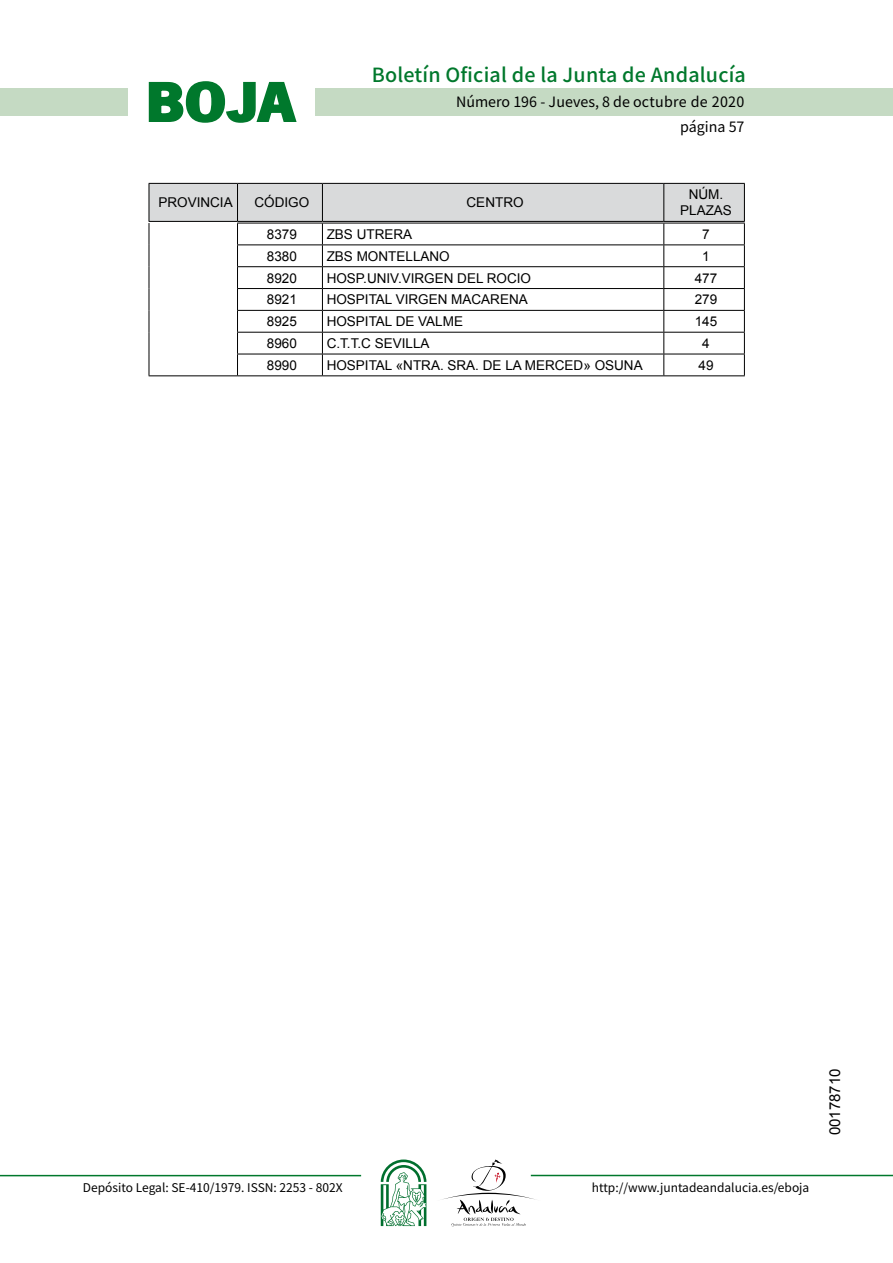
<style>
.page{position:relative;width:893px;height:1263px;background:#fff}
.page>*{position:absolute;margin:0;border:0;box-sizing:border-box;transform-origin:0 0}
.t1{font:700 57.75px "News Got T";color:#00782c;scale:1.14 1}
.t2{font:500 19.5px "Noto Sans HK";letter-spacing:.01em;color:#00782c}
.t3{font:15px "Arial";color:#000}
.t4{font:14.25px/24.5px "Noto Sans HK";color:#000;text-align:right}
.t5{font:13.5px/16.2px "Arial";color:#000;text-align:center}
.t6{font:12px "Noto Sans HK";color:#000}
</style>
<div class="page">
<div style="left:315px;top:88px;width:577px;height:28px;background:#c5dac3"></div>
<div style="left:0;top:88px;width:128px;height:28px;background:#c5dac3"></div>
<hr style="left:0;top:1175px;width:361px;height:1px;background:#00782c">
<hr style="left:531px;top:1175px;width:361px;height:1px;background:#00782c">
<svg style="left:148px;top:81px;width:149px;height:42px"></svg>
<svg style="left:442px;top:1159px;width:100px;height:67px"></svg>
<svg style="left:381px;top:1160px;width:45px;height:66px"></svg>
<hr style="left:237px;top:375px;width:85px;height:1px;background:#000">
<hr style="left:322px;top:375px;width:341px;height:1px;background:#000">
<hr style="left:663px;top:375px;width:81px;height:1px;background:#000">
<hr style="left:149px;top:375px;width:88px;height:1px;background:#000">
<svg style="left:149px;top:183px;width:596px;height:192px"></svg>
<hr style="left:149px;top:183px;width:88px;height:1px;background:#000">
<hr style="left:149px;top:184px;width:1px;height:37px;background:#000">
<hr style="left:237px;top:183px;width:85px;height:1px;background:#000">
<hr style="left:237px;top:184px;width:1px;height:37px;background:#000">
<hr style="left:322px;top:183px;width:341px;height:1px;background:#000">
<hr style="left:322px;top:184px;width:1px;height:37px;background:#000">
<hr style="left:663px;top:183px;width:81px;height:1px;background:#000">
<hr style="left:663px;top:184px;width:1px;height:37px;background:#000">
<hr style="left:744px;top:184px;width:1px;height:37px;background:#000">
<hr style="left:237px;top:221px;width:85px;height:1px;background:#000">
<hr style="left:322px;top:221px;width:341px;height:1px;background:#000">
<hr style="left:663px;top:221px;width:81px;height:1px;background:#000">
<hr style="left:149px;top:221px;width:88px;height:1px;background:#000">
<h1 class="t1" style="left:145px;top:68px;width:133px">BOJA</h1>
<h2 class="t2" style="left:372px;top:64px;width:375px">Boletín Oficial de la Junta de Andalucía</h2>
<p class="t4" style="left:456px;top:90px;width:290px">Número 196 - Jueves, 8 de octubre de 2020 página 57</p>
<p class="t5" style="left:158px;top:195px;width:76px">PROVINCIA</p>
<p class="t5" style="left:254px;top:195px;width:56px">CÓDIGO</p>
<p class="t5" style="left:466px;top:195px;width:58px">CENTRO</p>
<p class="t5" style="left:680px;top:187px;width:53px">NÚM.<br>PLAZAS</p>
<p class="t5" style="left:267px;top:226px;width:32px">8379</p>
<p class="t5" style="left:327px;top:226px;width:87px">ZBS UTRERA</p>
<p class="t5" style="left:702px;top:226px;width:9px">7</p>
<p class="t5" style="left:267px;top:248px;width:32px">8380</p>
<p class="t5" style="left:327px;top:248px;width:125px">ZBS MONTELLANO</p>
<p class="t5" style="left:702px;top:248px;width:9px">1</p>
<p class="t5" style="left:267px;top:270px;width:32px">8920</p>
<p class="t5" style="left:327px;top:270px;width:206px">HOSP.UNIV.VIRGEN DEL ROCIO</p>
<p class="t5" style="left:694px;top:270px;width:24px">477</p>
<p class="t5" style="left:267px;top:292px;width:32px">8921</p>
<p class="t5" style="left:327px;top:292px;width:203px">HOSPITAL VIRGEN MACARENA</p>
<p class="t5" style="left:694px;top:292px;width:24px">279</p>
<p class="t5" style="left:267px;top:314px;width:32px">8925</p>
<p class="t5" style="left:327px;top:314px;width:138px">HOSPITAL DE VALME</p>
<p class="t5" style="left:694px;top:314px;width:24px">145</p>
<p class="t5" style="left:267px;top:335px;width:32px">8960</p>
<p class="t5" style="left:327px;top:335px;width:104px">C.T.T.C SEVILLA</p>
<p class="t5" style="left:702px;top:335px;width:9px">4</p>
<p class="t5" style="left:267px;top:357px;width:32px">8990</p>
<p class="t5" style="left:327px;top:357px;width:317px">HOSPITAL «NTRA. SRA. DE LA MERCED» OSUNA</p>
<p class="t5" style="left:698px;top:357px;width:17px">49</p>
<p class="t6" style="left:83px;top:1181px;width:261px">Depósito Legal: SE-410/1979. ISSN: 2253 - 802X</p>
<p class="t6" style="left:592px;top:1181px;width:219px">http://www.juntadeandalucia.es/eboja</p>
<p class="t3" style="left:825px;top:1135px;width:68px;rotate:-90deg">00178710</p>
</div>
